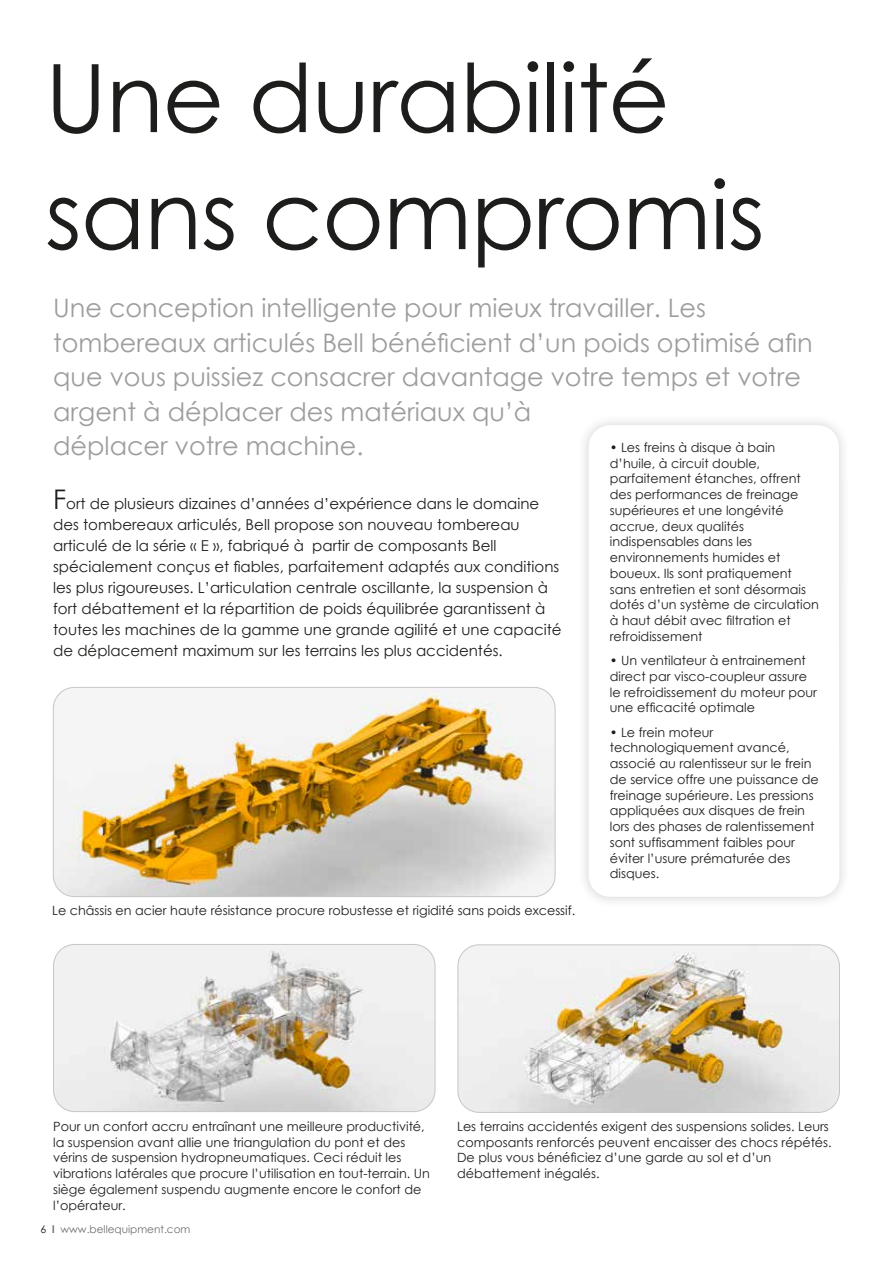
<style>
.page{position:relative;width:893px;height:1263px;background:#fff}
.page>*{position:absolute;margin:0;border:0;box-sizing:border-box;transform-origin:0 0}
.t1{font:94.5px/117px "Century Gothic";letter-spacing:-.01em;color:#1d1d1b}
.t2{font:25.5px/34.5px "Century Gothic";color:#9d9d9c}
.t3{font:15px/21px "Century Gothic";color:#1d1d1b}
.t4{font:12.75px/15.8px "Century Gothic";color:#1d1d1b}
.t5{font:10.5px "Century Gothic";color:#706f6f}
.s1{font-size:27px}
.s2{color:#1d1d1b}
.s3{font-weight:700}
</style>
<div class="page">
<img style="left:53px;top:687px;width:502px;height:210px">
<div style="left:53px;top:687px;width:502px;height:210px;border:1px solid #c6c6c6;border-radius:21px"></div>
<img style="left:458px;top:946px;width:380px;height:165px">
<div style="left:458px;top:944px;width:382px;height:169px;border:1px solid #c6c6c6;border-radius:21px"></div>
<img style="left:55px;top:944px;width:380px;height:167px">
<div style="left:53px;top:944px;width:382px;height:168px;border:1px solid #c6c6c6;border-radius:21px"></div>
<div style="left:577px;top:414px;width:274px;height:494px;background:#1d1d1b;opacity:.2"></div>
<svg style="left:589px;top:425px;width:250px;height:472px"></svg>
<h1 class="t1" style="left:45px;top:38px;width:721px">Une durabilité sans compromis</h1>
<p class="t2" style="left:53px;top:290px;width:761px">Une conception intelligente pour mieux travailler. Les tombereaux articulés Bell bénéficient d’un poids optimisé afin que vous puissiez consacrer davantage votre temps et votre argent à déplacer des matériaux qu’à<br>déplacer votre machine.</p>
<p class="t3" style="left:53px;top:492px;width:510px"><span class="s1">F</span>ort de plusieurs dizaines d’années d’expérience dans le domaine des tombereaux articulés, Bell propose son nouveau tombereau articulé de la série « E », fabriqué à partir de composants Bell spécialement conçus et fiables, parfaitement adaptés aux conditions les plus rigoureuses. L’articulation centrale oscillante, la suspension à fort débattement et la répartition de poids équilibrée garantissent à toutes les machines de la gamme une grande agilité et une capacité de déplacement maximum sur les terrains les plus accidentés.</p>
<p class="t4" style="left:610px;top:439px;width:211px">• Les freins à disque à bain d’huile, à circuit double, parfaitement étanches, offrent des performances de freinage supérieures et une longévité accrue, deux qualités indispensables dans les environnements humides et boueux. Ils sont pratiquement sans entretien et sont désormais dotés d’un système de circulation à haut débit avec filtration et refroidissement</p>
<p class="t4" style="left:610px;top:652px;width:209px">• Un ventilateur à entrainement direct par visco-coupleur assure le refroidissement du moteur pour une efficacité optimale</p>
<p class="t4" style="left:610px;top:724px;width:211px">• Le frein moteur technologiquement avancé, associé au ralentisseur sur le frein de service offre une puissance de freinage supérieure. Les pressions appliquées aux disques de frein lors des phases de ralentissement sont suffisamment faibles pour éviter l’usure prématurée des disques.</p>
<p class="t4" style="left:52px;top:902px;width:525px">Le châssis en acier haute résistance procure robustesse et rigidité sans poids excessif.</p>
<p class="t4" style="left:53px;top:1118px;width:378px">Pour un confort accru entraînant une meilleure productivité, la suspension avant allie une triangulation du pont et des vérins de suspension hydropneumatiques. Ceci réduit les vibrations latérales que procure l’utilisation en tout-terrain. Un siège également suspendu augmente encore le confort de l’opérateur.</p>
<p class="t5" style="left:41px;top:1223px;width:151px"><span class="s2">6</span> <span class="s3">l</span> www.bellequipment.com</p>
<p class="t4" style="left:457px;top:1118px;width:376px">Les terrains accidentés exigent des suspensions solides. Leurs composants renforcés peuvent encaisser des chocs répétés.<br>De plus vous bénéficiez d’une garde au sol et d’un débattement inégalés.</p>
</div>
